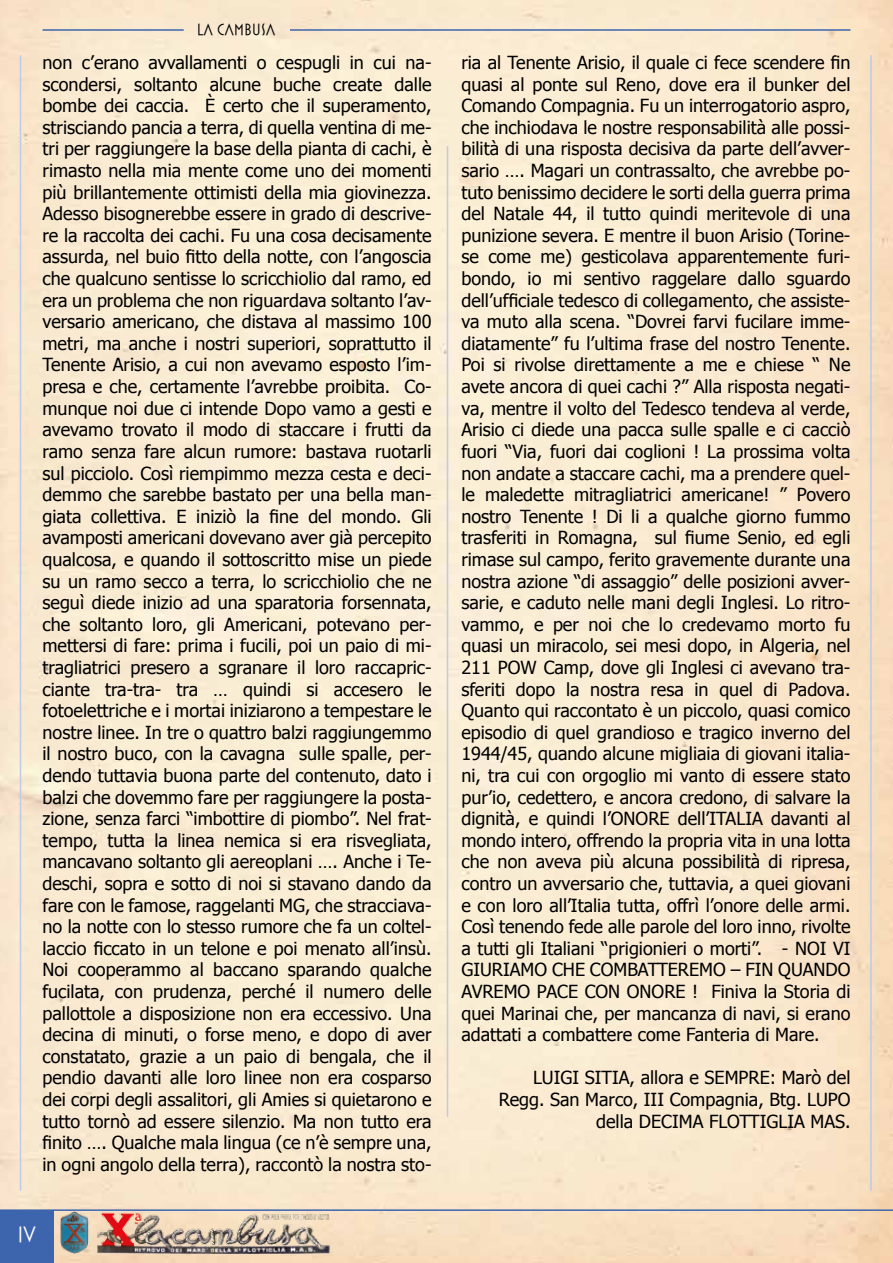
<style>
.page{position:relative;width:893px;height:1263px;background:#fff}
.page>*{position:absolute;margin:0;border:0;box-sizing:border-box;transform-origin:0 0}
.t1{font:22.5px "Mostra Three";color:#fff}
.t2{font:18px/21.6px "Tahoma";color:#000;text-align:justify}
.t3{font:16.5px "Mostra Three";color:#000}
</style>
<div class="page">
<img style="left:0;top:0;width:893px;height:1263px">
<hr style="left:0;top:1209px;width:893px;height:2px;background:#3d65ae">
<img style="left:96px;top:1211px;width:236px;height:42px">
<img style="left:61px;top:1211px;width:28px;height:42px">
<div style="left:0;top:1211px;width:53px;height:52px;background:#3d65ae"></div>
<hr style="left:290px;top:29px;width:560px;height:2px;background:#3d65ae">
<hr style="left:43px;top:29px;width:141px;height:2px;background:#3d65ae">
<hr style="left:447px;top:146px;width:1px;height:971px;background:#bfc9e8">
<hr style="left:870px;top:55px;width:2px;height:1136px;background:#bfc9e8">
<hr style="left:20px;top:55px;width:1px;height:1136px;background:#bfc9e8">
<p class="t3" style="left:197px;top:20px;width:80px">LA CAMBUSA</p>
<p class="t2" style="left:43px;top:51px;width:391px">non c’erano avvallamenti o cespugli in cui na&shy;scondersi, soltanto alcune buche create dalle bombe dei caccia. È certo che il superamento, strisciando pancia a terra, di quella ventina di me&shy;tri per raggiungere la base della pianta di cachi, è rimasto nella mia mente come uno dei momenti più brillantemente ottimisti della mia giovinezza.<br>Adesso bisognerebbe essere in grado di descrive&shy;re la raccolta dei cachi. Fu una cosa decisamente assurda, nel buio fitto della notte, con l’angoscia che qualcuno sentisse lo scricchiolio dal ramo, ed era un problema che non riguardava soltanto l’av&shy;versario americano, che distava al massimo 100 metri, ma anche i nostri superiori, soprattutto il Tenente Arisio, a cui non avevamo esposto l’im&shy;presa e che, certamente l’avrebbe proibita. Co&shy;munque noi due ci intende Dopo vamo a gesti e avevamo trovato il modo di staccare i frutti da ramo senza fare alcun rumore: bastava ruotarli sul picciolo. Così riempimmo mezza cesta e deci&shy;demmo che sarebbe bastato per una bella man&shy;giata collettiva. E iniziò la fine del mondo. Gli avamposti americani dovevano aver già percepito qualcosa, e quando il sottoscritto mise un piede su un ramo secco a terra, lo scricchiolio che ne seguì diede inizio ad una sparatoria forsennata, che soltanto loro, gli Americani, potevano per&shy;mettersi di fare: prima i fucili, poi un paio di mi&shy;tragliatrici presero a sgranare il loro raccapric&shy;ciante tra-tra- tra … quindi si accesero le fotoelettriche e i mortai iniziarono a tempestare le nostre linee. In tre o quattro balzi raggiungemmo il nostro buco, con la cavagna sulle spalle, per&shy;dendo tuttavia buona parte del contenuto, dato i balzi che dovemmo fare per raggiungere la posta&shy;zione, senza farci “imbottire di piombo”. Nel frat&shy;tempo, tutta la linea nemica si era risvegliata, mancavano soltanto gli aereoplani …. Anche i Te&shy;deschi, sopra e sotto di noi si stavano dando da fare con le famose, raggelanti MG, che stracciava&shy;no la notte con lo stesso rumore che fa un coltel&shy;laccio ficcato in un telone e poi menato all’insù.<br>Noi cooperammo al baccano sparando qualche fucilata, con prudenza, perché il numero delle pallottole a disposizione non era eccessivo. Una decina di minuti, o forse meno, e dopo di aver constatato, grazie a un paio di bengala, che il pendio davanti alle loro linee non era cosparso dei corpi degli assalitori, gli Amies si quietarono e tutto tornò ad essere silenzio. Ma non tutto era finito …. Qualche mala lingua (ce n’è sempre una, in ogni angolo della terra), raccontò la nostra sto-</p>
<p class="t2" style="left:461px;top:51px;width:391px">ria al Tenente Arisio, il quale ci fece scendere fin quasi al ponte sul Reno, dove era il bunker del Comando Compagnia. Fu un interrogatorio aspro, che inchiodava le nostre responsabilità alle possi&shy;bilità di una risposta decisiva da parte dell’avver&shy;sario …. Magari un contrassalto, che avrebbe po&shy;tuto benissimo decidere le sorti della guerra prima del Natale 44, il tutto quindi meritevole di una punizione severa. E mentre il buon Arisio (Torine&shy;se come me) gesticolava apparentemente furi&shy;bondo, io mi sentivo raggelare dallo sguardo dell’ufficiale tedesco di collegamento, che assiste&shy;va muto alla scena. “Dovrei farvi fucilare imme&shy;diatamente” fu l’ultima frase del nostro Tenente.<br>Poi si rivolse direttamente a me e chiese “ Ne avete ancora di quei cachi ?” Alla risposta negati&shy;va, mentre il volto del Tedesco tendeva al verde, Arisio ci diede una pacca sulle spalle e ci cacciò fuori “Via, fuori dai coglioni ! La prossima volta non andate a staccare cachi, ma a prendere quel&shy;le maledette mitragliatrici americane! ” Povero nostro Tenente ! Di li a qualche giorno fummo trasferiti in Romagna, sul fiume Senio, ed egli rimase sul campo, ferito gravemente durante una nostra azione “di assaggio” delle posizioni avver&shy;sarie, e caduto nelle mani degli Inglesi. Lo ritro&shy;vammo, e per noi che lo credevamo morto fu quasi un miracolo, sei mesi dopo, in Algeria, nel 211 POW Camp, dove gli Inglesi ci avevano tra&shy;sferiti dopo la nostra resa in quel di Padova.<br>Quanto qui raccontato è un piccolo, quasi comico episodio di quel grandioso e tragico inverno del 1944/45, quando alcune migliaia di giovani italia&shy;ni, tra cui con orgoglio mi vanto di essere stato pur’io, cedettero, e ancora credono, di salvare la dignità, e quindi l’ONORE dell’ITALIA davanti al mondo intero, offrendo la propria vita in una lotta che non aveva più alcuna possibilità di ripresa, contro un avversario che, tuttavia, a quei giovani e con loro all’Italia tutta, offrì l’onore delle armi.<br>Così tenendo fede alle parole del loro inno, rivolte a tutti gli Italiani “prigionieri o morti”. - NOI VI GIURIAMO CHE COMBATTEREMO – FIN QUANDO AVREMO PACE CON ONORE ! Finiva la Storia di quei Marinai che, per mancanza di navi, si erano adattati a combattere come Fanteria di Mare.</p>
<p class="t2" style="left:499px;top:1066px;width:353px;text-align:right">LUIGI SITIA, allora e SEMPRE: Marò del<br>Regg. San Marco, III Compagnia, Btg. LUPO della DECIMA FLOTTIGLIA MAS.</p>
<p class="t1" style="left:17px;top:1222px;width:20px">IV</p>
</div>
